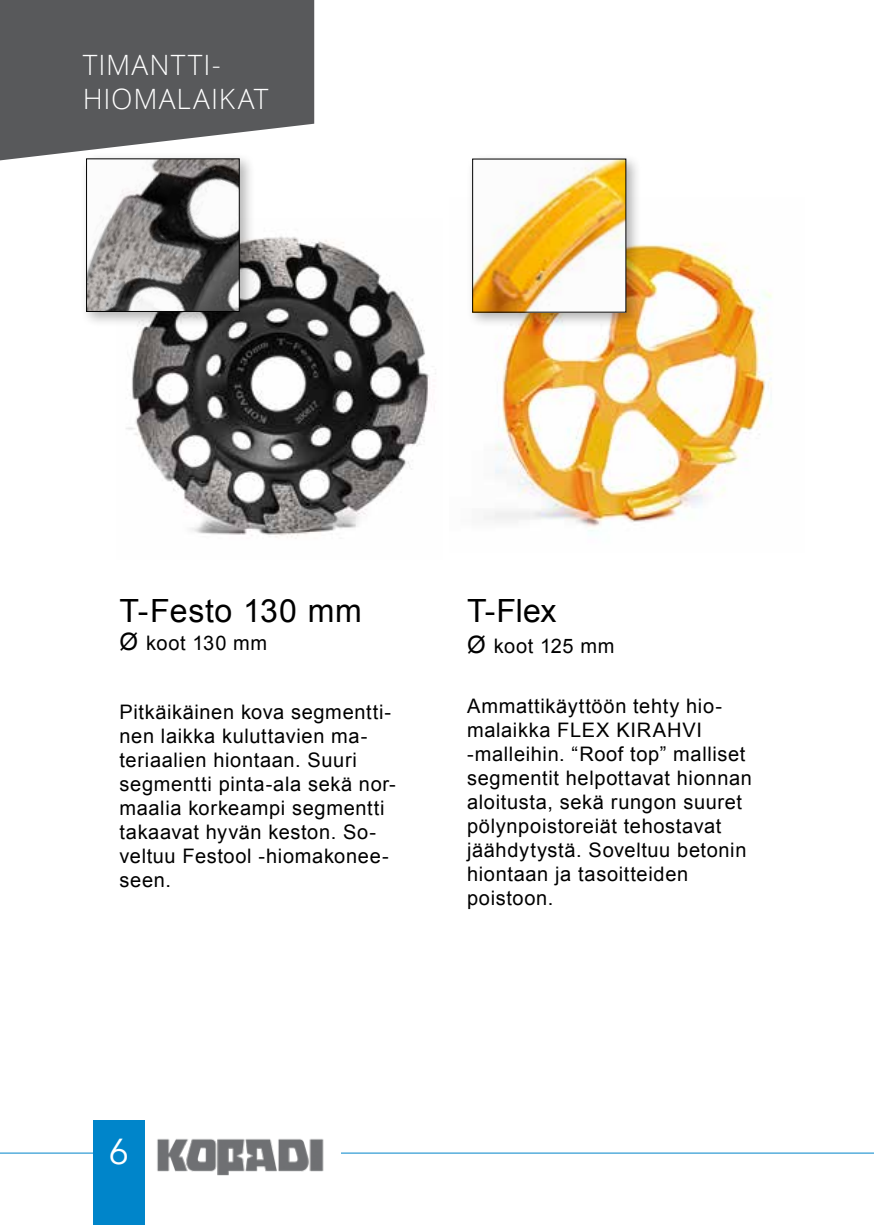
<style>
.page{position:relative;width:874px;height:1225px;background:#fff}
.page>*{position:absolute;margin:0;border:0;box-sizing:border-box;transform-origin:0 0}
.t1{font:36px "Avenir";color:#fff}
.t2{font:32px "Arial";letter-spacing:.01em;color:#000}
.t3{font:300 28px/33.6px "Open Sans";letter-spacing:.04em;color:#fff}
.t4{font:20px/24px "Arial";letter-spacing:.03em;color:#000}
.s1{font-size:24px}
</style>
<div class="page">
<svg style="left:0;top:1152px;width:873px;height:73px"></svg>
<div style="left:142px;top:1134px;width:198px;height:91px;background:#fff"></div>
<img style="left:157px;top:1138px;width:167px;height:38px">
<img style="left:126px;top:236px;width:310px;height:303px">
<div style="left:80px;top:152px;width:175px;height:175px;background:#000;opacity:.3"></div>
<img style="left:88px;top:161px;width:149px;height:149px">
<div style="left:86px;top:159px;width:153px;height:153px;border:1px solid #000"></div>
<img style="left:484px;top:243px;width:288px;height:289px">
<div style="left:466px;top:153px;width:175px;height:175px;background:#000;opacity:.3"></div>
<img style="left:474px;top:161px;width:149px;height:149px">
<svg style="left:0;top:0;width:314px;height:160px;background:#696a6c"></svg>
<div style="left:94px;top:1120px;width:51px;height:105px;background:#0085ca"></div>
<h3 class="t3" style="left:83px;top:47px;width:187px">TIMANTTI-<br>HIOMALAIKAT</h3>
<h2 class="t2" style="left:119px;top:589px;width:244px">T-Festo 130 mm</h2>
<p class="t4" style="left:119px;top:631px;width:149px"><span class="s1">Ø</span> koot 130 mm</p>
<p class="t4" style="left:119px;top:699px;width:278px">Pitkäikäinen kova segmentti&shy;nen laikka kuluttavien ma&shy;teriaalien hiontaan. Suuri segmentti pinta-ala sekä nor&shy;maalia korkeampi segmentti takaavat hyvän keston. So&shy;veltuu Festool -hiomakonee&shy;seen.</p>
<h2 class="t2" style="left:467px;top:589px;width:91px">T-Flex</h2>
<p class="t4" style="left:467px;top:634px;width:149px"><span class="s1">Ø</span> koot 125 mm</p>
<p class="t4" style="left:467px;top:694px;width:286px">Ammattikäyttöön tehty hio&shy;malaikka FLEX KIRAHVI -malleihin. “Roof top” malliset segmentit helpottavat hionnan aloitusta, sekä rungon suuret pölynpoistoreiät tehostavat jäähdytystä. Soveltuu betonin hiontaan ja tasoitteiden poistoon.</p>
<h1 class="t1" style="left:109px;top:1129px;width:22px">6</h1>
</div>
